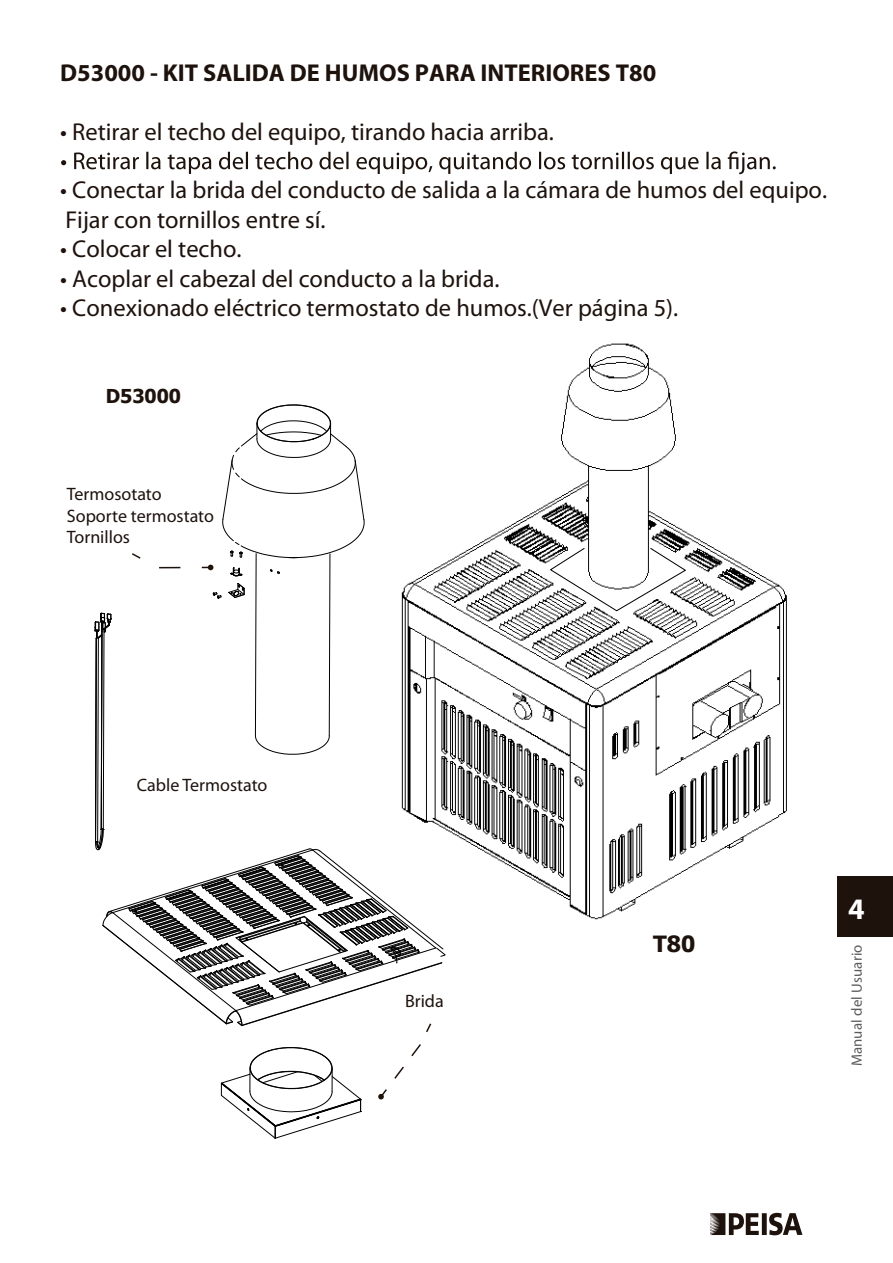
<style>
.page{position:relative;width:893px;height:1263px;background:#fff}
.page>*{position:absolute;margin:0;border:0;box-sizing:border-box;transform-origin:0 0}
.t1{font:700 29.85px "Myriad Pro";color:#fff}
.t2{font:24.45px/29.4px "Myriad Pro";color:#1e120d}
.t3{font:700 24.45px "Myriad Pro";color:#1e120d}
.t4{font:700 22.35px "Tahoma";color:#1e120d}
.t5{font:700 19.05px "Tahoma";color:#1e120d}
.t6{font:18px/21.6px "Myriad Pro";color:#1e120d}
.t7{font:14.85px "Myriad Pro";letter-spacing:.01em;color:#5b5b5f}
</style>
<div class="page">
<img style="left:446px;top:343px;width:341px;height:577px">
<svg style="left:549px;top:547px;width:138px;height:65px"></svg>
<svg style="left:61px;top:151px;width:715px;height:23px"></svg>
<div style="left:837px;top:876px;width:56px;height:61px;background:#1e120d"></div>
<svg style="left:710px;top:1213px;width:92px;height:22px"></svg>
<svg style="left:378px;top:1044px;width:43px;height:56px"></svg>
<svg style="left:220px;top:1047px;width:142px;height:92px"></svg>
<svg style="left:94px;top:404px;width:352px;height:629px"></svg>
<p class="t3" style="left:60px;top:57px;width:598px">D53000 - KIT SALIDA DE HUMOS PARA INTERIORES T80</p>
<p class="t2" style="left:60px;top:116px;width:495px">• Retirar el techo del equipo, tirando hacia arriba.</p>
<p class="t2" style="left:60px;top:175px;width:768px">• Conectar la brida del conducto de salida a la cámara de humos del equipo.<br>Fijar con tornillos entre sí.</p>
<p class="t2" style="left:60px;top:234px;width:183px">• Colocar el techo.</p>
<p class="t2" style="left:60px;top:263px;width:441px">• Acoplar el cabezal del conducto a la brida.</p>
<p class="t2" style="left:60px;top:293px;width:619px">• Conexionado eléctrico termostato de humos.(Ver página 5).</p>
<p class="t5" style="left:106px;top:383px;width:77px">D53000</p>
<p class="t6" style="left:67px;top:483px;width:149px">Termosotato<br>Soporte termostato<br>Tornillos</p>
<p class="t6" style="left:137px;top:773px;width:132px">Cable Termostato</p>
<p class="t6" style="left:405px;top:990px;width:40px">Brida</p>
<p class="t4" style="left:653px;top:928px;width:44px">T80</p>
<p class="t1" style="left:848px;top:889px;width:18px">4</p>
<p class="t7" style="left:848px;top:1066px;width:123px;rotate:-90deg">Manual del Usuario</p>
</div>
